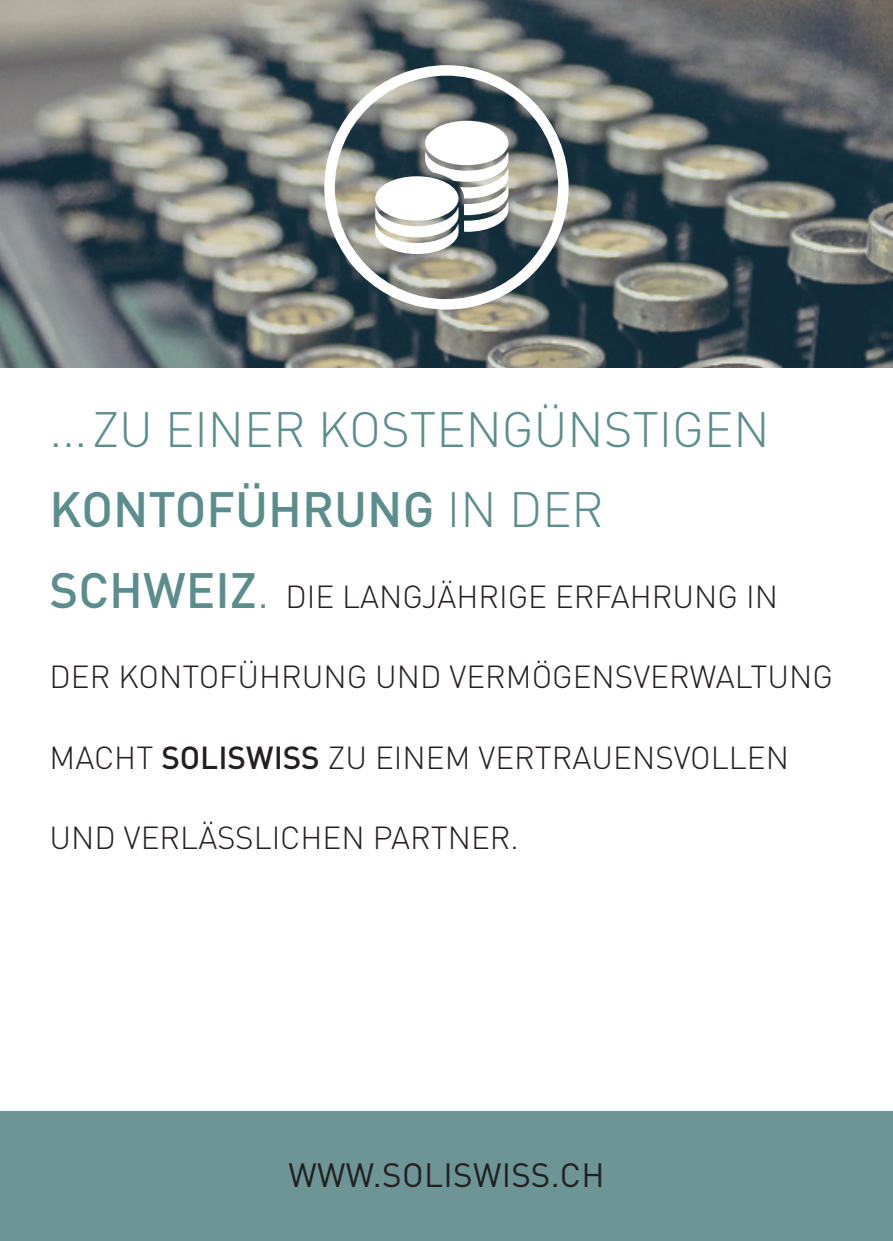
<style>
.page{position:relative;width:893px;height:1241px;background:#fff}
.page>*{position:absolute;margin:0;border:0;box-sizing:border-box;transform-origin:0 0}
.t1{font:300 49px/80.5px "DIN";color:#5b8d8c}
.t2{font:33.25px "DIN";letter-spacing:.01em;color:#231f20}
.t3{font:300 31.5px "DIN";color:#231f20}
.s1{font-weight:500}
.s2{font-weight:500;font-size:49px;color:#5b8d8c}
.s3{font-size:49px;color:#5b8d8c}
</style>
<div class="page">
<img style="left:0;top:0;width:893px;height:367px">
<div style="left:0;top:1111px;width:893px;height:129px;background:#6d9595"></div>
<div style="left:324px;top:65px;width:245px;height:244px;border:10px solid #fff;border-radius:50%"></div>
<svg style="left:375px;top:121px;width:133px;height:133px"></svg>
<hr style="left:892px;top:1111px;width:1px;height:129px;background:#e0a24b">
<h1 class="t1" style="left:50px;top:388px;width:722px">... ZU EINER KOSTENGÜNSTIGEN<br><span class="s1">KONTOFÜHRUNG</span> IN DER</h1>
<p class="t3" style="left:50px;top:577px;width:730px"><span class="s2">SCHWEIZ</span><span class="s3">.</span> DIE LANGJÄHRIGE ERFAHRUNG IN</p>
<p class="t3" style="left:50px;top:657px;width:785px">DER KONTOFÜHRUNG UND VERMÖGENSVERWALTUNG</p>
<p class="t3" style="left:50px;top:738px;width:741px">MACHT <span class="s1">SOLISWISS</span> ZU EINEM VERTRAUENSVOLLEN</p>
<p class="t3" style="left:50px;top:818px;width:471px">UND VERLÄSSLICHEN PARTNER.</p>
<p class="t2" style="left:288px;top:1154px;width:318px">WWW.SOLISWISS.CH</p>
</div>
